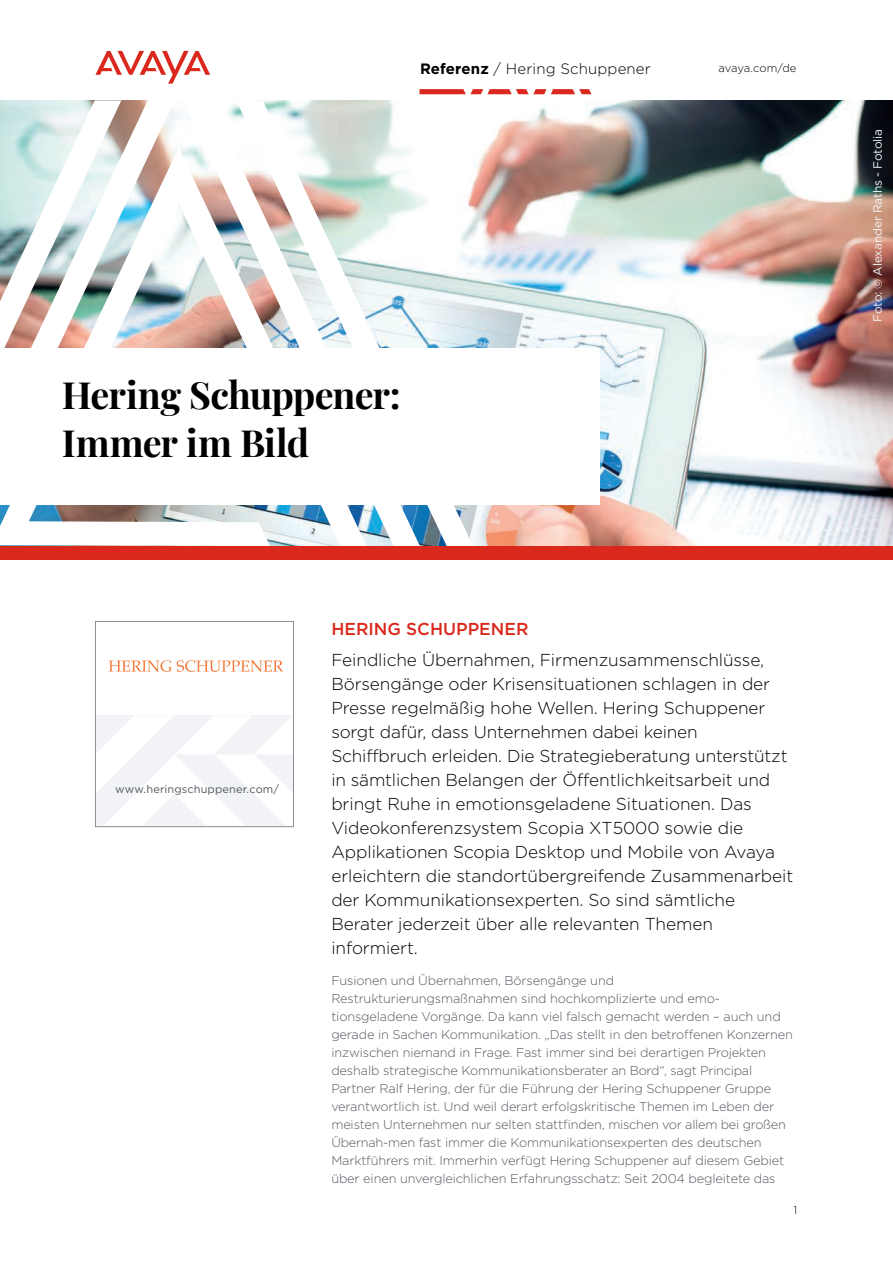
<style>
.page{position:relative;width:893px;height:1263px;background:#fff}
.page>*{position:absolute;margin:0;border:0;box-sizing:border-box;transform-origin:0 0}
.Headline_1_Bold_Left{font:700 37.5px/48px "Playfair Display";letter-spacing:-.025em;color:#000}
.Intro_Paragraph_Body{font:300 17.25px/24px "Gotham";letter-spacing:-.005em;color:#000}
.Subhead_1_Red_11_5_1{font:500 17.25px "Gotham";color:#da291c}
.Header_copy{font:300 15px "Gotham";letter-spacing:.01em;color:#000}
.Body_8_5_12{font:300 12.75px/18px "Gotham";letter-spacing:-.01em;color:#535860}
.Quote_description{font:12px "Gotham";letter-spacing:-.01em;color:#f1f3f6}
.Header_copy-2{font:300 11.25px "Gotham";letter-spacing:-.01em;color:#000}
.Footer__page_number{font:300 11.25px "Gotham";color:#000}
.Partner_URL_address{font:10.95px "Gotham";letter-spacing:.01em;color:#535860}
.s1{font-weight:700}
</style>
<div class="page">
<svg style="left:97px;top:716px;width:195px;height:109px"></svg>
<div style="left:95px;top:621px;width:199px;height:206px;border:1px solid #8c9095"></div>
<img style="left:473px;top:100px;width:420px;height:446px">
<svg style="left:121px;top:100px;width:115px;height:47px"></svg>
<img style="left:0;top:147px;width:236px;height:399px">
<svg style="left:0;top:100px;width:121px;height:248px"></svg>
<svg style="left:236px;top:100px;width:237px;height:446px"></svg>
<svg style="left:95px;top:51px;width:115px;height:33px"></svg>
<div style="left:0;top:348px;width:599px;height:156px;background:#fff"></div>
<div style="left:0;top:546px;width:893px;height:14px;background:#da291c"></div>
<svg style="left:419px;top:89px;width:172px;height:5px"></svg>
<svg style="left:109px;top:660px;width:174px;height:12px"></svg>
<p class="Header_copy" style="left:420px;top:60px;width:232px"><span class="s1">Referenz</span> / Hering Schuppener</p>
<p class="Header_copy-2" style="left:718px;top:62px;width:80px">avaya.com/de</p>
<p class="Headline_1_Bold_Left" style="left:62px;top:368px;width:340px">Hering Schuppener:<br>Immer im Bild</p>
<p class="Partner_URL_address" style="left:115px;top:783px;width:166px">www.heringschuppener.com/</p>
<p class="Subhead_1_Red_11_5_1" style="left:331px;top:619px;width:199px">HERING SCHUPPENER</p>
<p class="Intro_Paragraph_Body" style="left:331px;top:647px;width:463px">Feindliche Übernahmen, Firmenzusammenschlüsse, Börsengänge oder Krisensituationen schlagen in der Presse regelmäßig hohe Wellen. Hering Schuppener sorgt dafür, dass Unternehmen dabei keinen Schiffbruch erleiden. Die Strategieberatung unterstützt in sämtlichen Belangen der Öffentlichkeitsarbeit und bringt Ruhe in emotionsgeladene Situationen. Das Videokonferenzsystem Scopia XT5000 sowie die Applikationen Scopia Desktop und Mobile von Avaya erleichtern die standortübergreifende Zusammenarbeit der Kommunikationsexperten. So sind sämtliche Berater jederzeit über alle relevanten Themen informiert.</p>
<p class="Body_8_5_12" style="left:331px;top:971px;width:463px">Fusionen und Übernahmen, Börsengänge und Restrukturierungsmaßnahmen sind hochkomplizierte und emo&shy;tionsgeladene Vorgänge. Da kann viel falsch gemacht werden – auch und gerade in Sachen Kommunikation. „Das stellt in den betroffenen Konzernen inzwischen niemand in Frage. Fast immer sind bei derartigen Projekten deshalb strategische Kommunikationsberater an Bord“, sagt Principal Partner Ralf Hering, der für die Führung der Hering Schuppener Gruppe verantwortlich ist. Und weil derart erfolgskritische Themen im Leben der meisten Unternehmen nur selten stattfinden, mischen vor allem bei großen Übernah-men fast immer die Kommunikationsexperten des deutschen Marktführers mit. Immerhin verfügt Hering Schuppener auf diesem Gebiet über einen unvergleichlichen Erfahrungsschatz: Seit 2004 begleitete das</p>
<p class="Footer__page_number" style="left:793px;top:1204px;width:5px">1</p>
<p class="Quote_description" style="left:871px;top:322px;width:195px;rotate:-90deg">Foto: © Alexander Raths - Fotolia</p>
</div>
